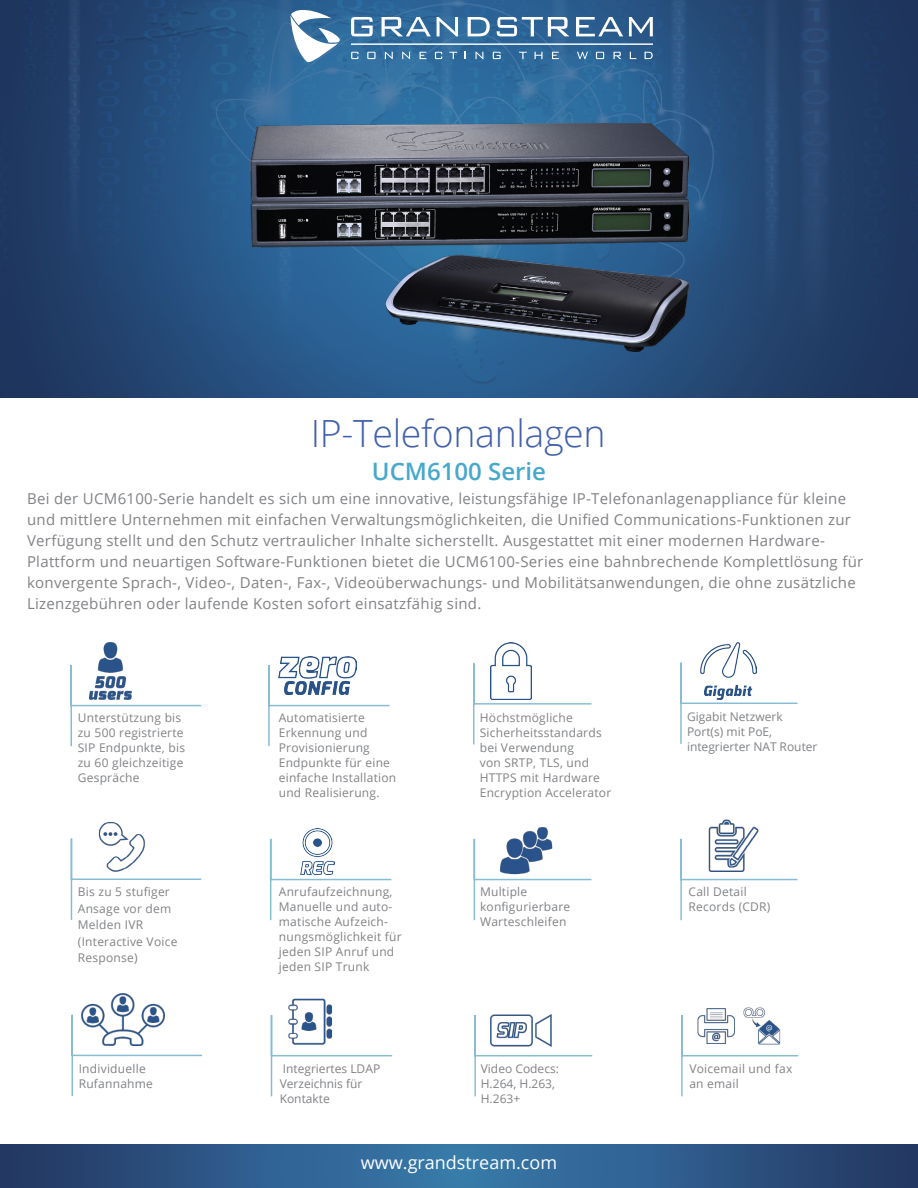
<style>
.page{position:relative;width:918px;height:1188px;background:#fff}
.page>*{position:absolute;margin:0;border:0;box-sizing:border-box;transform-origin:0 0}
.t1{font:300 37.5px "Open Sans";letter-spacing:-.01em;color:#4160ac}
.t2{font:600 24px "Open Sans";color:#46a8ca}
.t3{font:18px "Open Sans";color:#fff}
.t4{font:15px/21px "Open Sans";letter-spacing:.02em;color:#808285}
.t5{font:12px/15px "Open Sans";letter-spacing:.02em;color:#808285}
.t6{font:12px/15px "Open Sans";color:#808285}
</style>
<div class="page">
<img style="left:0;top:0;width:918px;height:397px">
<img style="left:250px;top:123px;width:438px;height:228px">
<svg style="left:291px;top:10px;width:49px;height:52px"></svg>
<svg style="left:351px;top:17px;width:22px;height:19px"></svg>
<svg style="left:382px;top:17px;width:49px;height:19px"></svg>
<svg style="left:437px;top:17px;width:21px;height:19px"></svg>
<svg style="left:468px;top:17px;width:22px;height:19px"></svg>
<svg style="left:497px;top:17px;width:72px;height:19px"></svg>
<svg style="left:576px;top:17px;width:47px;height:19px"></svg>
<svg style="left:629px;top:17px;width:24px;height:19px"></svg>
<svg style="left:351px;top:52px;width:7px;height:7px"></svg>
<svg style="left:367px;top:52px;width:9px;height:7px"></svg>
<svg style="left:385px;top:52px;width:8px;height:7px"></svg>
<svg style="left:402px;top:52px;width:8px;height:7px"></svg>
<svg style="left:420px;top:52px;width:6px;height:7px"></svg>
<svg style="left:435px;top:52px;width:7px;height:7px"></svg>
<svg style="left:449px;top:52px;width:8px;height:7px"></svg>
<svg style="left:476px;top:52px;width:7px;height:7px"></svg>
<svg style="left:493px;top:52px;width:8px;height:7px"></svg>
<svg style="left:519px;top:52px;width:8px;height:7px"></svg>
<svg style="left:535px;top:52px;width:8px;height:7px"></svg>
<svg style="left:552px;top:52px;width:7px;height:7px"></svg>
<svg style="left:645px;top:52px;width:8px;height:7px"></svg>
<svg style="left:596px;top:52px;width:8px;height:7px"></svg>
<svg style="left:614px;top:52px;width:7px;height:7px"></svg>
<svg style="left:630px;top:52px;width:6px;height:7px"></svg>
<svg style="left:577px;top:52px;width:11px;height:7px"></svg>
<hr style="left:351px;top:44px;width:302px;height:1px;background:#fff">
<img style="left:98px;top:822px;width:46px;height:15px">
<img style="left:494px;top:643px;width:34px;height:19px">
<img style="left:708px;top:819px;width:51px;height:18px">
<img style="left:98px;top:643px;width:24px;height:20px">
<img style="left:304px;top:828px;width:28px;height:9px">
<img style="left:523px;top:827px;width:25px;height:10px">
<svg style="left:0;top:1145px;width:918px;height:43px;background:#2d5988"></svg>
<svg style="left:70px;top:663px;width:132px;height:84px"></svg>
<svg style="left:268px;top:665px;width:122px;height:82px"></svg>
<svg style="left:473px;top:662px;width:119px;height:83px"></svg>
<svg style="left:70px;top:837px;width:132px;height:83px"></svg>
<svg style="left:269px;top:837px;width:123px;height:84px"></svg>
<svg style="left:473px;top:837px;width:119px;height:84px"></svg>
<svg style="left:680px;top:837px;width:118px;height:84px"></svg>
<img style="left:702px;top:642px;width:53px;height:19px">
<svg style="left:680px;top:661px;width:118px;height:83px"></svg>
<img style="left:279px;top:656px;width:78px;height:39px">
<img style="left:82px;top:993px;width:83px;height:20px">
<img style="left:706px;top:1007px;width:60px;height:7px">
<img style="left:288px;top:998px;width:45px;height:16px">
<svg style="left:71px;top:1013px;width:131px;height:83px"></svg>
<svg style="left:270px;top:1014px;width:123px;height:83px"></svg>
<svg style="left:474px;top:1014px;width:119px;height:83px"></svg>
<svg style="left:681px;top:1014px;width:118px;height:83px"></svg>
<h1 class="t1" style="left:311px;top:407px;width:296px">IP-Telefonanlagen</h1>
<p class="t4" style="left:27px;top:488px;width:838px">Bei der UCM6100-Serie handelt es sich um eine innovative, leistungsfähige IP-Telefonanlagenappliance für kleine und mittlere Unternehmen mit einfachen Verwaltungsmöglichkeiten, die Unified Communications-Funktionen zur Verfügung stellt und den Schutz vertraulicher Inhalte sicherstellt. Ausgestattet mit einer modernen Hardware-Plattform und neuartigen Software-Funktionen bietet die UCM6100-Series eine bahnbrechende Komplettlösung für konvergente Sprach-, Video-, Daten-, Fax-, Videoüberwachungs- und Mobilitätsanwendungen, die ohne zusätzliche Lizenzgebühren oder laufende Kosten sofort einsatzfähig sind.</p>
<h2 class="t2" style="left:372px;top:455px;width:176px">UCM6100 Serie</h2>
<p class="t5" style="left:78px;top:710px;width:109px">Unterstützung bis zu 500 registrierte<br>SIP Endpunkte, bis zu 60 gleichzeitige<br>Gespräche</p>
<p class="t5" style="left:279px;top:710px;width:119px">Automatisierte<br>Erkennung und<br>Provisionierung<br>Endpunkte für eine einfache Installation und Realisierung.</p>
<p class="t5" style="left:480px;top:710px;width:133px">Höchstmögliche<br>Sicherheitsstandards bei Verwendung<br>von SRTP, TLS, und<br>HTTPS mit Hardware<br>Encryption Accelerator</p>
<p class="t6" style="left:687px;top:709px;width:132px">Gigabit Netzwerk<br>Port(s) mit PoE, integrierter NAT Router</p>
<p class="t5" style="left:78px;top:883px;width:101px;line-height:16.5px">Bis zu 5 stufiger<br>Ansage vor dem<br>Melden IVR (Interactive Voice<br>Response)</p>
<p class="t5" style="left:279px;top:884px;width:124px">Anrufaufzeichnung,<br>Manuelle und auto&shy;matische Aufzeich&shy;nungsmöglichkeit für jeden SIP Anruf und jeden SIP Trunk</p>
<p class="t5" style="left:480px;top:884px;width:92px">Multiple konfigurierbare<br>Warteschleifen</p>
<p class="t5" style="left:689px;top:884px;width:83px">Call Detail<br>Records (CDR)</p>
<p class="t5" style="left:79px;top:1060px;width:76px">Individuelle<br>Rufannahme</p>
<p class="t6" style="left:280px;top:1060px;width:102px">Integriertes LDAP<br>Verzeichnis für<br>Kontakte</p>
<p class="t6" style="left:481px;top:1060px;width:80px">Video Codecs:<br>H.264, H.263,<br>H.263+</p>
<p class="t5" style="left:689px;top:1060px;width:104px">Voicemail und fax an email</p>
<p class="t3" style="left:361px;top:1151px;width:198px">www.grandstream.com</p>
</div>
